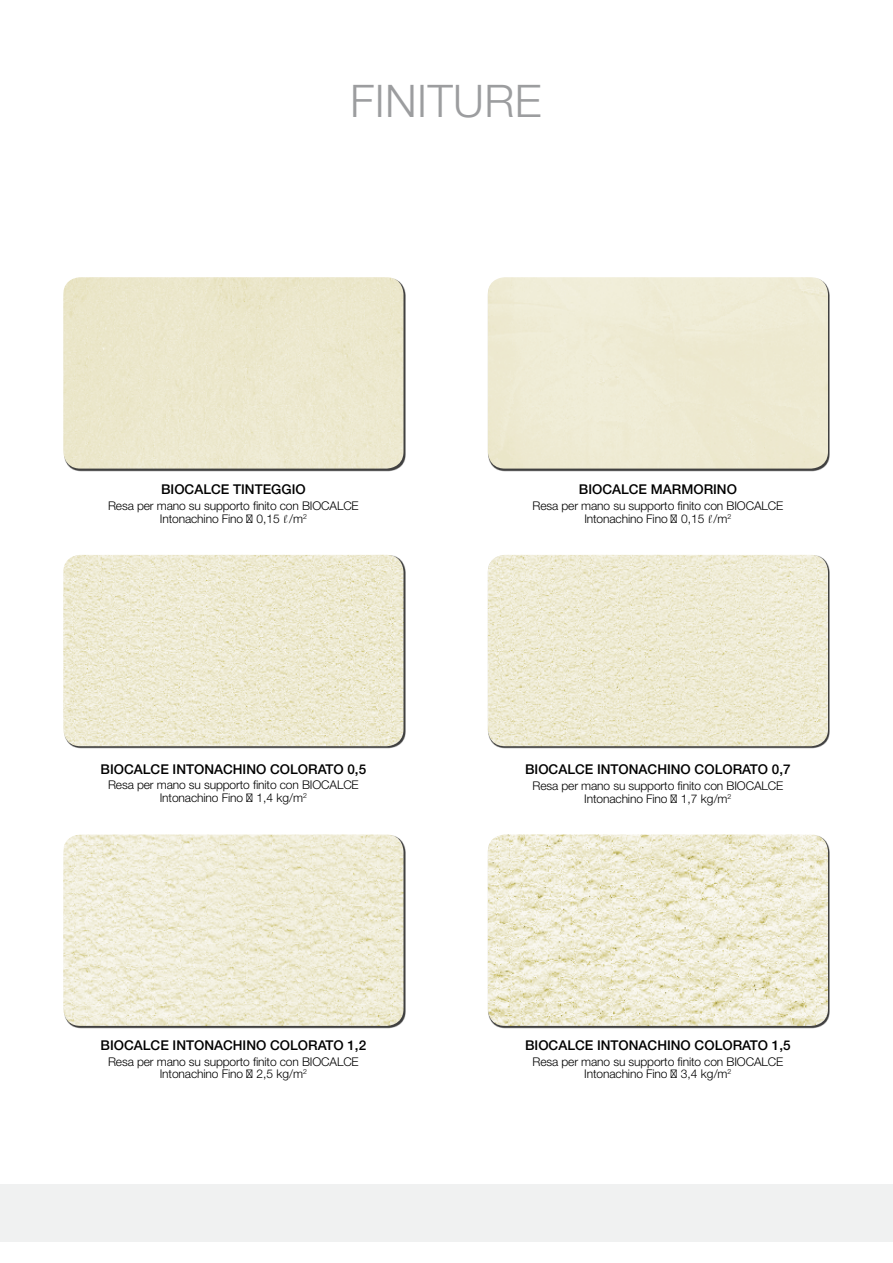
<style>
.page{position:relative;width:893px;height:1263px;background:#fff}
.page>*{position:absolute;margin:0;border:0;box-sizing:border-box;transform-origin:0 0}
.t1{font:300 45px "Helvetica Neue LT Std";letter-spacing:.01em;color:#9c9d9f}
.t2{font:500 13.5px "Helvetica Neue LT Std";color:#000}
.t3{font:300 12px/12.8px "Helvetica Neue LT Std";letter-spacing:-.01em;color:#000;text-align:center}
.s1{font-family:"Linoscript Std";font-weight:400;font-size:15px}
</style>
<div class="page">
<div style="left:0;top:1184px;width:893px;height:57px;background:#f0f1f1"></div>
<img style="left:488px;top:555px;width:342px;height:194px">
<img style="left:488px;top:555px;width:340px;height:191px;border-radius:17px">
<img style="left:488px;top:836px;width:342px;height:193px">
<img style="left:488px;top:834px;width:340px;height:192px;border-radius:17px">
<img style="left:64px;top:835px;width:342px;height:194px">
<img style="left:63px;top:834px;width:340px;height:192px;border-radius:17px">
<img style="left:64px;top:555px;width:342px;height:194px">
<img style="left:63px;top:555px;width:340px;height:191px;border-radius:17px">
<div style="left:488px;top:277px;width:340px;height:192px;background:#eeebd3;border-radius:17px"></div>
<img style="left:64px;top:277px;width:342px;height:194px">
<img style="left:63px;top:277px;width:340px;height:192px;border-radius:17px">
<h1 class="t1" style="left:350px;top:74px;width:193px">FINITURE</h1>
<p class="t2" style="left:161px;top:482px;width:146px">BIOCALCE TINTEGGIO</p>
<p class="t3" style="left:108px;top:499px;width:252px">Resa per mano su supporto finito con BIOCALCE<br>Intonachino Fino ≈ 0,15 <span class="s1">l</span> /m<sup>2</sup></p>
<p class="t2" style="left:101px;top:761px;width:267px">BIOCALCE INTONACHINO COLORATO 0,5</p>
<p class="t3" style="left:108px;top:778px;width:252px">Resa per mano su supporto finito con BIOCALCE<br>Intonachino Fino ≈ 1,4 kg/m<sup>2</sup></p>
<p class="t2" style="left:101px;top:1037px;width:267px">BIOCALCE INTONACHINO COLORATO 1,2</p>
<p class="t3" style="left:108px;top:1055px;width:252px">Resa per mano su supporto finito con BIOCALCE<br>Intonachino Fino ≈ 2,5 kg/m<sup>2</sup></p>
<p class="t2" style="left:579px;top:482px;width:160px">BIOCALCE MARMORINO</p>
<p class="t3" style="left:533px;top:499px;width:252px">Resa per mano su supporto finito con BIOCALCE<br>Intonachino Fino ≈ 0,15 <span class="s1">l</span> /m<sup>2</sup></p>
<p class="t2" style="left:525px;top:761px;width:267px">BIOCALCE INTONACHINO COLORATO 0,7</p>
<p class="t3" style="left:533px;top:779px;width:252px">Resa per mano su supporto finito con BIOCALCE<br>Intonachino Fino ≈ 1,7 kg/m<sup>2</sup></p>
<p class="t2" style="left:525px;top:1037px;width:267px">BIOCALCE INTONACHINO COLORATO 1,5</p>
<p class="t3" style="left:533px;top:1055px;width:252px">Resa per mano su supporto finito con BIOCALCE<br>Intonachino Fino ≈ 3,4 kg/m<sup>2</sup></p>
</div>
